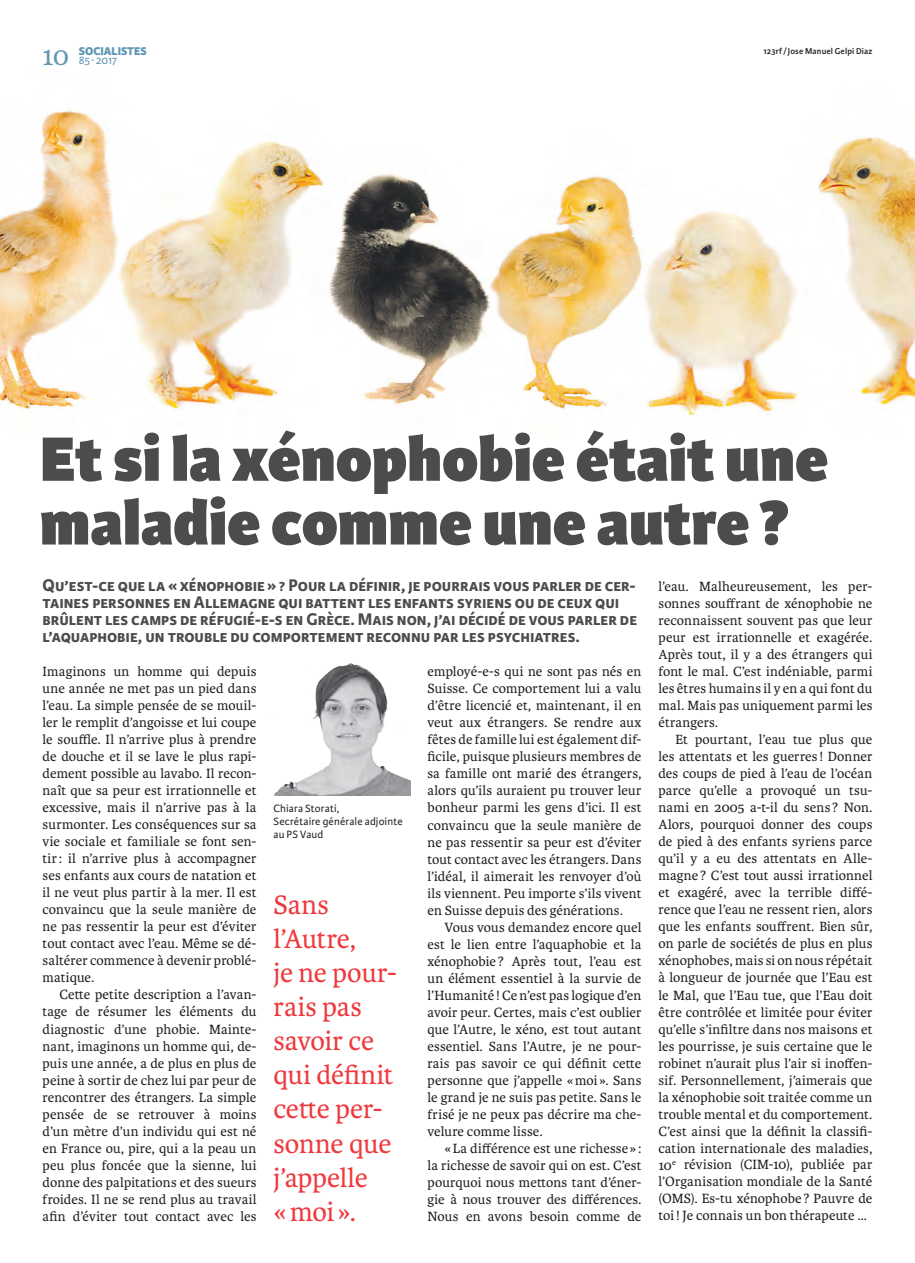
<style>
.page{position:relative;width:915px;height:1263px;background:#fff}
.page>*{position:absolute;margin:0;border:0;box-sizing:border-box;transform-origin:0 0}
.t1{font:800 66.75px/63.8px "Karmina Sans";color:#4b4c4d}
.t2{font:28.5px/34px "Karmina";letter-spacing:-.005em;color:#ee3a3e}
.t3{font:28.5px "Karmina";color:#6197b5}
.t4{font:700 18px/17px "Karmina Sans";color:#4b4c4d}
.t5{font:14.25px/17px "Karmina";letter-spacing:.01em;color:#231f20;text-align:justify}
.t6{font:800 12px "Karmina Sans";color:#6197b5}
.t7{font:12px "Karmina Sans";letter-spacing:-.025em;color:#6197b5}
.t8{font:11.25px/12.8px "Karmina Sans";letter-spacing:.01em;color:#231f20}
.t9{font:600 9px "Karmina Sans";letter-spacing:.02em;color:#231f20}
</style>
<div class="page">
<img style="left:0;top:110px;width:914px;height:306px">
<img style="left:274px;top:663px;width:136px;height:132px">
<h2 class="t3" style="left:42px;top:40px;width:28px">10</h2>
<p class="t6" style="left:79px;top:44px;width:69px">SOCIALISTES</p>
<p class="t7" style="left:79px;top:54px;width:40px">85 ∙ 2017</p>
<p class="t9" style="left:763px;top:46px;width:110px">123rf/Jose Manuel Gelpi Diaz</p>
<h1 class="t1" style="left:40px;top:430px;width:789px">Et si la xénophobie était une maladie comme une autre?</h1>
<p class="t4" style="left:43px;top:577px;width:596px">Qu’est-ce que la «xénophobie»? Pour la définir, je pourrais vous parler de cer&shy;taines personnes en Allemagne qui battent les enfants syriens ou de ceux qui brûlent les camps de réfugié-e-s en Grèce. Mais non, j’ai décidé de vous parler de l’aquaphobie, un trouble du comportement reconnu par les psychiatres.</p>
<p class="t5" style="left:658px;top:578px;width:215px">l’eau. Malheureusement, les per&shy;sonnes souffrant de xénophobie ne reconnaissent souvent pas que leur peur est irrationnelle et exagérée.<br>Après tout, il y a des étrangers qui font le mal. C’est indéniable, parmi les êtres humains il y en a qui font du mal. Mais pas uniquement parmi les étrangers.</p>
<p class="t5" style="left:658px;top:731px;width:215px;text-indent:17px">Et pourtant, l’eau tue plus que les attentats et les guerres ! Donner des coups de pied à l’eau de l’océan parce qu’elle a provoqué un tsu&shy;nami en 2005 a-t-il du sens ? Non.<br>Alors, pourquoi donner des coups de pied à des enfants syriens parce qu’il y a eu des attentats en Alle&shy;magne ? C’est tout aussi irrationnel et exagéré, avec la terrible diffé&shy;rence que l’eau ne ressent rien, alors que les enfants souffrent. Bien sûr, on parle de sociétés de plus en plus xénophobes, mais si on nous répétait à longueur de journée que l’Eau est le Mal, que l’Eau tue, que l’Eau doit être contrôlée et limitée pour éviter qu’elle s’infiltre dans nos maisons et les pourrisse, je suis certaine que le robinet n’aurait plus l’air si inoffen&shy;sif. Personnellement, j’aimerais que la xénophobie soit traitée comme un trouble mental et du comportement.<br>C’est ainsi que la définit la classifi&shy;cation internationale des maladies, 10<sup>e</sup> révision (CIM-10), publiée par l’Organisation mondiale de la Santé (OMS). Es-tu xénophobe ? Pauvre de toi! Je connais un bon thérapeute …</p>
<p class="t5" style="left:427px;top:663px;width:215px">employé-e-s qui ne sont pas nés en Suisse. Ce comportement lui a valu d’être licencié et, maintenant, il en veut aux étrangers. Se rendre aux fêtes de famille lui est également dif&shy;ficile, puisque plusieurs membres de sa famille ont marié des étrangers, alors qu’ils auraient pu trouver leur bonheur parmi les gens d’ici. Il est convaincu que la seule manière de ne pas ressentir sa peur est d’éviter tout contact avec les étrangers. Dans l’idéal, il aimerait les renvoyer d’où ils viennent. Peu importe s’ils vivent en Suisse depuis des générations.</p>
<p class="t5" style="left:427px;top:919px;width:215px;text-indent:17px">Vous vous demandez encore quel est le lien entre l’aquaphobie et la xénophobie ? Après tout, l’eau est un élément essentiel à la survie de l’Humanité ! Ce n’est pas logique d’en avoir peur. Certes, mais c’est oublier que l’Autre, le xéno, est tout autant essentiel. Sans l’Autre, je ne pour&shy;rais pas savoir ce qui définit cette personne que j’appelle «moi ». Sans le grand je ne suis pas petite. Sans le frisé je ne peux pas décrire ma che&shy;velure comme lisse.</p>
<p class="t5" style="left:427px;top:1140px;width:215px;text-indent:17px">«La différence est une richesse » : la richesse de savoir qui on est. C’est pourquoi nous mettons tant d’éner&shy;gie à nous trouver des différences.<br>Nous en avons besoin comme de</p>
<p class="t5" style="left:43px;top:663px;width:215px">Imaginons un homme qui depuis une année ne met pas un pied dans l’eau. La simple pensée de se mouil&shy;ler le remplit d’angoisse et lui coupe le souffle. Il n’arrive plus à prendre de douche et il se lave le plus rapi&shy;dement possible au lavabo. Il recon&shy;naît que sa peur est irrationnelle et excessive, mais il n’arrive pas à la surmonter. Les conséquences sur sa vie sociale et familiale se font sen&shy;tir: il n’arrive plus à accompagner ses enfants aux cours de natation et il ne veut plus partir à la mer. Il est convaincu que la seule manière de ne pas ressentir la peur est d’éviter tout contact avec l’eau. Même se dé&shy;saltérer commence à devenir problé&shy;matique.</p>
<p class="t5" style="left:43px;top:986px;width:215px;text-indent:17px">Cette petite description a l’avan&shy;tage de résumer les éléments du diagnostic d’une phobie. Mainte&shy;nant, imaginons un homme qui, de&shy;puis une année, a de plus en plus de peine à sortir de chez lui par peur de rencontrer des étrangers. La simple pensée de se retrouver à moins d’un mètre d’un individu qui est né en France ou, pire, qui a la peau un peu plus foncée que la sienne, lui donne des palpitations et des sueurs froides. Il ne se rend plus au travail afin d’éviter tout contact avec les</p>
<p class="t8" style="left:273px;top:802px;width:131px">Chiara Storati,<br>Secrétaire générale adjointe au PS Vaud</p>
<h2 class="t2" style="left:273px;top:888px;width:125px">Sans l’Autre,<br>je ne pour&shy;rais pas savoir ce qui définit cette per&shy;sonne que j’appelle «moi ».</h2>
</div>
